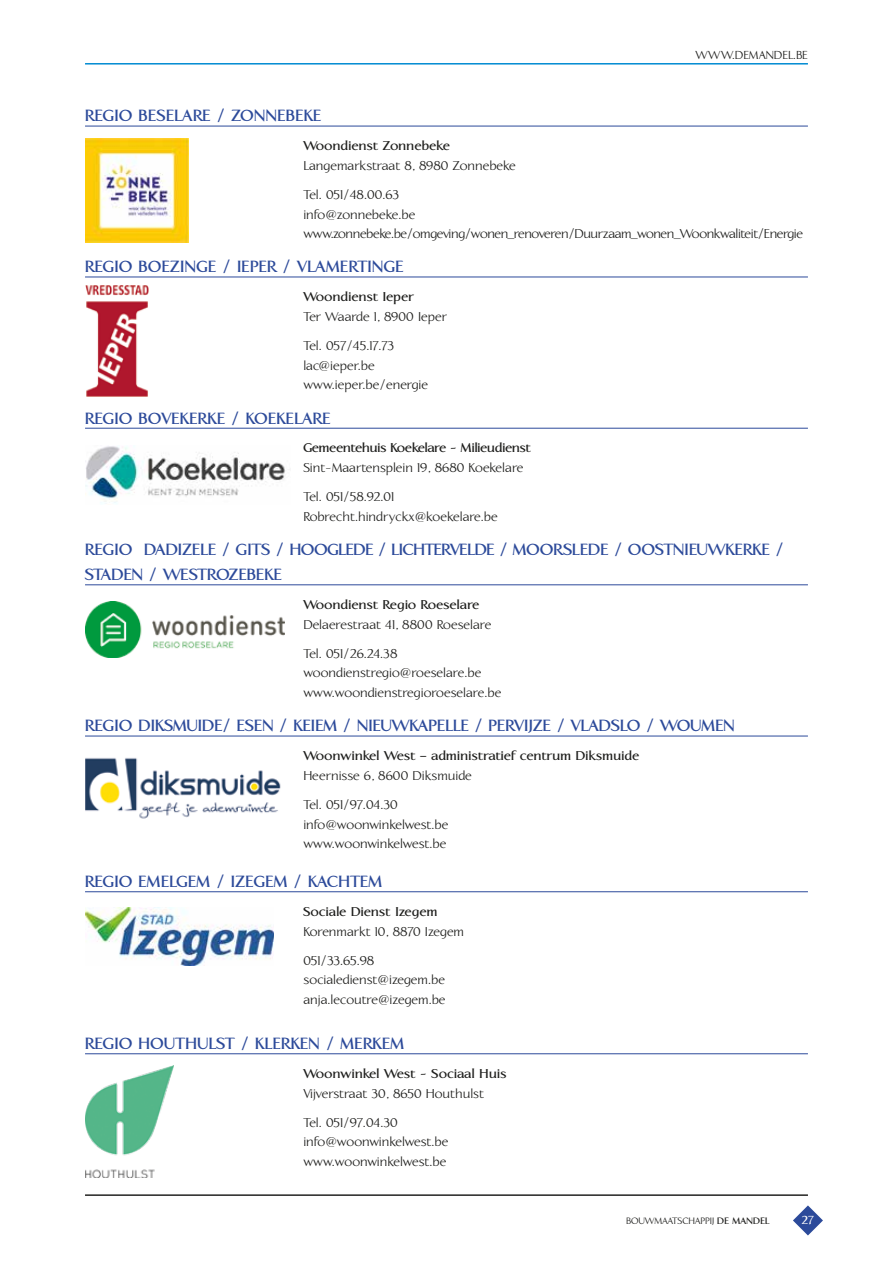
<style>
.page{position:relative;width:893px;height:1263px;background:#fff}
.page>*{position:absolute;margin:0;border:0;box-sizing:border-box;transform-origin:0 0}
.t1{font:700 21px/25.2px "Aperto";letter-spacing:-.01em;color:#2c4a9a}
.t2{font:16.5px/28.8px "Aperto";color:#1d1d1b}
.t3{font:700 16.5px "Aperto";color:#1d1d1b}
.t4{font:16.5px/19.5px "Aperto";letter-spacing:-.025em;color:#1d1d1b}
.t5{font:700 16.5px "Aperto";letter-spacing:-.02em;color:#1d1d1b}
.t6{font:15px "Aperto";color:#1d1d1b}
.t7{font:700 15px "Aperto";color:#fff}
.t8{font:12px "Aperto";color:#1d1d1b}
.s1{font-weight:700}
</style>
<div class="page">
<hr style="left:85px;top:63px;width:723px;height:2px;background:#008bd2">
<svg style="left:793px;top:1205px;width:30px;height:30px"></svg>
<hr style="left:85px;top:1195px;width:723px;height:1px;background:#1d1d1b">
<img style="left:85px;top:139px;width:103px;height:103px">
<hr style="left:85px;top:126px;width:723px;height:1px;background:#2c4a9a">
<hr style="left:85px;top:277px;width:723px;height:1px;background:#2c4a9a">
<hr style="left:85px;top:428px;width:723px;height:1px;background:#2c4a9a">
<hr style="left:85px;top:584px;width:723px;height:1px;background:#2c4a9a">
<hr style="left:85px;top:736px;width:723px;height:1px;background:#2c4a9a">
<hr style="left:85px;top:891px;width:723px;height:1px;background:#2c4a9a">
<hr style="left:85px;top:1053px;width:723px;height:1px;background:#2c4a9a">
<img style="left:85px;top:285px;width:63px;height:111px">
<img style="left:85px;top:446px;width:205px;height:58px">
<img style="left:85px;top:602px;width:200px;height:55px">
<img style="left:85px;top:758px;width:196px;height:61px">
<img style="left:85px;top:908px;width:189px;height:57px">
<img style="left:85px;top:1065px;width:89px;height:113px">
<p class="t6" style="left:695px;top:48px;width:114px">WWW.DEMANDEL.BE</p>
<p class="t1" style="left:85px;top:104px;width:238px">REGIO BESELARE / ZONNEBEKE</p>
<p class="t3" style="left:303px;top:138px;width:148px">Woondienst Zonnebeke</p>
<p class="t2" style="left:303px;top:152px;width:214px">Langemarkstraat 8, 8980 Zonnebeke<br>Tel. 051/48.00.63</p>
<p class="t4" style="left:303px;top:205px;width:501px">info@zonnebeke.be www.zonnebeke.be/omgeving/wonen_renoveren/Duurzaam_wonen_Woonkwaliteit/Energie</p>
<p class="t1" style="left:85px;top:255px;width:320px">REGIO BOEZINGE / IEPER / VLAMERTINGE</p>
<p class="t3" style="left:303px;top:289px;width:112px">Woondienst Ieper</p>
<p class="t2" style="left:303px;top:303px;width:145px">Ter Waarde 1, 8900 Ieper<br>Tel. 057/45.17.73</p>
<p class="t2" style="left:303px;top:356px;width:126px;line-height:19.8px">lac@ieper.be www.ieper.be/energie</p>
<p class="t1" style="left:85px;top:406px;width:247px">REGIO BOVEKERKE / KOEKELARE</p>
<p class="t5" style="left:303px;top:440px;width:229px">Gemeentehuis Koekelare - Milieudienst</p>
<p class="t2" style="left:303px;top:454px;width:222px">Sint-Maartensplein 19, 8680 Koekelare<br>Tel. 051/58.92.01</p>
<p class="t2" style="left:303px;top:502px;width:196px">Robrecht.hindryckx@koekelare.be</p>
<p class="t1" style="left:85px;top:537px;width:701px">REGIO DADIZELE / GITS / HOOGLEDE / LICHTERVELDE / MOORSLEDE / OOSTNIEUWKERKE /<br>STADEN / WESTROZEBEKE</p>
<p class="t3" style="left:303px;top:597px;width:178px">Woondienst Regio Roeselare</p>
<p class="t2" style="left:303px;top:610px;width:190px">Delaerestraat 41, 8800 Roeselare<br>Tel. 051/26.24.38</p>
<p class="t2" style="left:303px;top:663px;width:199px;line-height:19.8px">woondienstregio@roeselare.be www.woondienstregioroeselare.be</p>
<p class="t1" style="left:85px;top:714px;width:652px">REGIO DIKSMUIDE/ ESEN / KEIEM / NIEUWKAPELLE / PERVIJZE / VLADSLO / WOUMEN</p>
<p class="t3" style="left:303px;top:748px;width:338px">Woonwinkel West – administratief centrum Diksmuide</p>
<p class="t2" style="left:303px;top:762px;width:170px">Heernisse 6, 8600 Diksmuide<br>Tel. 051/97.04.30</p>
<p class="t2" style="left:303px;top:815px;width:146px;line-height:19.8px">info@woonwinkelwest.be www.woonwinkelwest.be</p>
<p class="t1" style="left:85px;top:869px;width:299px">REGIO EMELGEM / IZEGEM / KACHTEM</p>
<p class="t3" style="left:303px;top:904px;width:136px">Sociale Dienst Izegem</p>
<p class="t2" style="left:303px;top:917px;width:162px">Korenmarkt 10, 8870 Izegem<br>051/33.65.98</p>
<p class="t2" style="left:303px;top:970px;width:144px;line-height:19.8px">socialedienst@izegem.be anja.lecoutre@izegem.be</p>
<p class="t1" style="left:85px;top:1031px;width:321px">REGIO HOUTHULST / KLERKEN / MERKEM</p>
<p class="t3" style="left:303px;top:1066px;width:205px">Woonwinkel West - Sociaal Huis</p>
<p class="t2" style="left:303px;top:1079px;width:182px">Vijverstraat 30, 8650 Houthulst<br>Tel. 051/97.04.30</p>
<p class="t2" style="left:303px;top:1132px;width:146px;line-height:19.8px">info@woonwinkelwest.be www.woonwinkelwest.be</p>
<p class="t8" style="left:626px;top:1215px;width:145px">BOUWMAATSCHAPPIJ <span class="s1">DE MANDEL</span></p>
<p class="t7" style="left:802px;top:1213px;width:14px">27</p>
</div>
